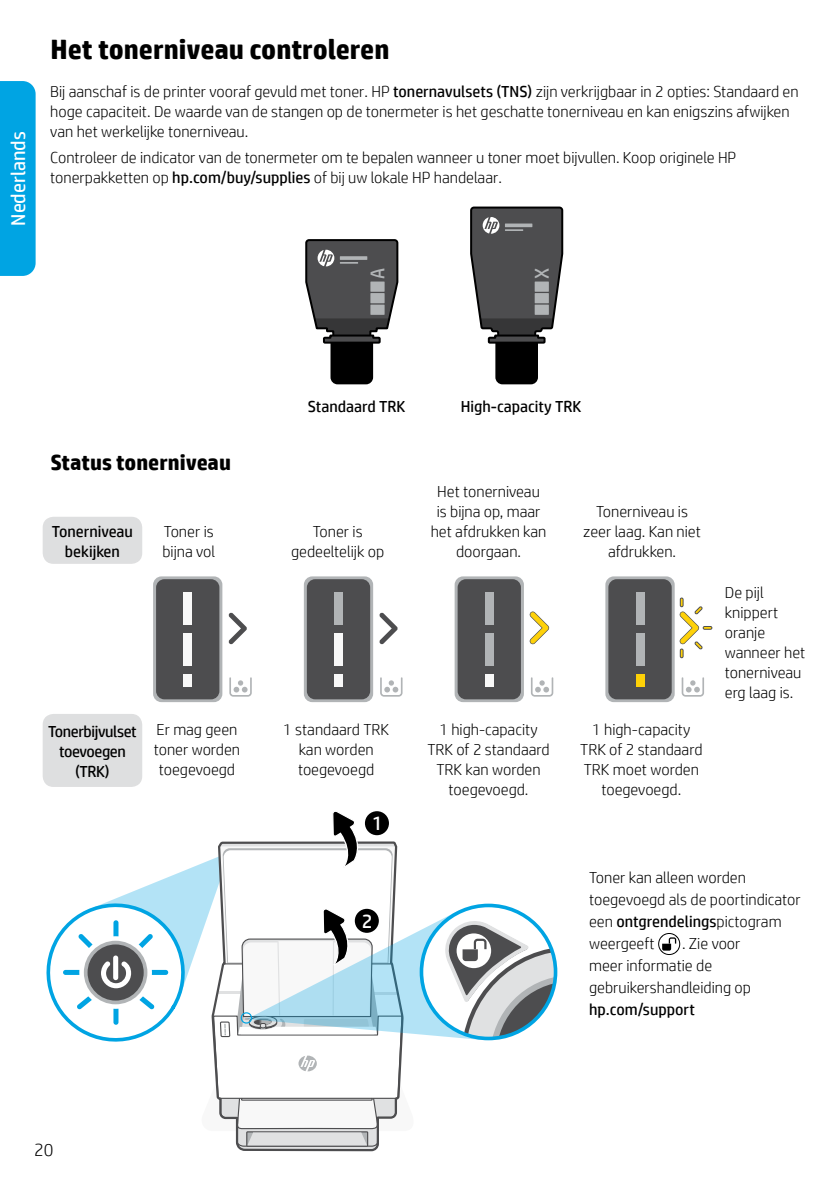
<style>
.page{position:relative;width:840px;height:1191px;background:#fff}
.page>*{position:absolute;margin:0;border:0;box-sizing:border-box;transform-origin:0 0}
.t1{font:700 28px "HP Simplified";color:#000}
.t2{font:700 22px "HP Simplified";color:#000}
.t3{font:20px "HP Simplified";color:#fff}
.t4{font:20px "HP Simplified";color:#b1b4b6}
.t5{font:300 18px "HP Simplified";color:#000}
.t6{font:300 16px/20px "HP Simplified";color:#000;text-align:center}
.t7{font:16px/20px "HP Simplified";color:#000;text-align:center}
.t8{font:16px/20px "HP Simplified";letter-spacing:-.025em;color:#000;text-align:center}
.s1{font-weight:400}
</style>
<div class="page">
<div style="left:0;top:81px;width:36px;height:195px;background:#00a4e3"></div>
<svg style="left:658px;top:933px;width:21px;height:22px"></svg>
<svg style="left:305px;top:239px;width:94px;height:146px"></svg>
<svg style="left:470px;top:206px;width:94px;height:179px"></svg>
<div style="left:534px;top:305px;width:14px;height:10px;background:#b1b4b6"></div>
<div style="left:534px;top:293px;width:14px;height:10px;background:#b1b4b6"></div>
<div style="left:534px;top:281px;width:14px;height:11px;background:#b1b4b6"></div>
<svg style="left:228px;top:612px;width:19px;height:32px"></svg>
<svg style="left:229px;top:677px;width:23px;height:19px"></svg>
<svg style="left:153px;top:576px;width:69px;height:126px"></svg>
<div style="left:156px;top:579px;width:63px;height:120px;background:#4d4d4f;border-radius:8px"></div>
<div style="left:183px;top:592px;width:9px;height:33px;background:#f8f8f8"></div>
<div style="left:183px;top:633px;width:9px;height:33px;background:#f8f8f8"></div>
<div style="left:183px;top:674px;width:9px;height:12px;background:#f8f8f8"></div>
<svg style="left:379px;top:612px;width:18px;height:32px"></svg>
<svg style="left:380px;top:677px;width:22px;height:19px"></svg>
<svg style="left:304px;top:576px;width:69px;height:126px"></svg>
<div style="left:307px;top:579px;width:63px;height:120px;background:#4d4d4f;border-radius:8px"></div>
<div style="left:334px;top:592px;width:9px;height:33px;background:#b1b4b6"></div>
<div style="left:334px;top:633px;width:9px;height:33px;background:#f8f8f8"></div>
<div style="left:334px;top:674px;width:9px;height:12px;background:#f8f8f8"></div>
<svg style="left:531px;top:677px;width:22px;height:19px"></svg>
<svg style="left:529px;top:611px;width:20px;height:33px"></svg>
<svg style="left:454px;top:576px;width:69px;height:126px"></svg>
<div style="left:457px;top:579px;width:63px;height:120px;background:#4d4d4f;border-radius:8px"></div>
<div style="left:484px;top:592px;width:9px;height:33px;background:#b1b4b6"></div>
<div style="left:484px;top:633px;width:9px;height:33px;background:#b1b4b6"></div>
<div style="left:484px;top:674px;width:9px;height:12px;background:#f8f8f8"></div>
<svg style="left:681px;top:677px;width:22px;height:19px"></svg>
<svg style="left:605px;top:576px;width:69px;height:126px"></svg>
<div style="left:608px;top:579px;width:63px;height:120px;background:#4d4d4f;border-radius:8px"></div>
<div style="left:635px;top:592px;width:9px;height:33px;background:#b1b4b6"></div>
<div style="left:635px;top:633px;width:9px;height:33px;background:#b1b4b6"></div>
<div style="left:635px;top:674px;width:9px;height:12px;background:#fed107"></div>
<svg style="left:679px;top:606px;width:32px;height:44px"></svg>
<svg style="left:679px;top:597px;width:4px;height:10px"></svg>
<svg style="left:679px;top:648px;width:4px;height:10px"></svg>
<div style="left:43px;top:714px;width:98px;height:72px;background:#dedfe0;border-radius:10px"></div>
<div style="left:43px;top:714px;width:99px;height:73px;border:2px solid #939598;border-radius:10px"></div>
<div style="left:43px;top:517px;width:98px;height:46px;background:#dedfe0;border-radius:10px"></div>
<div style="left:43px;top:517px;width:99px;height:47px;border:2px solid #939598;border-radius:10px"></div>
<svg style="left:46px;top:811px;width:508px;height:339px"></svg>
<div style="left:419px;top:903px;width:138px;height:137px;border:4px solid #00a4e3;border-radius:50%"></div>
<div style="left:365px;top:811px;width:24px;height:24px;background:#000;border-radius:50%"></div>
<div style="left:354px;top:908px;width:24px;height:24px;background:#000;border-radius:50%"></div>
<p class="t3" style="left:5px;top:226px;width:96px;rotate:-90deg">Nederlands</p>
<h1 class="t1" style="left:50px;top:31px;width:340px">Het tonerniveau controleren</h1>
<p class="t6" style="left:50px;top:81px;width:749px;text-align:left">Bij aanschaf is de printer vooraf gevuld met toner. HP <span class="s1">tonernavulsets (TNS)</span> zijn verkrijgbaar in 2 opties: Standaard en hoge capaciteit. De waarde van de stangen op de tonermeter is het geschatte tonerniveau en kan enigszins afwijken van het werkelijke tonerniveau.</p>
<p class="t6" style="left:50px;top:147px;width:687px;text-align:left">Controleer de indicator van de tonermeter om te bepalen wanneer u toner moet bijvullen. Koop originele HP tonerpakketten op <span class="s1">hp.com/buy/supplies</span> of bij uw lokale HP handelaar.</p>
<p class="t4" style="left:364px;top:279px;width:13px;rotate:-90deg">A</p>
<p class="t4" style="left:528px;top:279px;width:13px;rotate:-90deg">X</p>
<h2 class="t2" style="left:50px;top:448px;width:182px">Status tonerniveau</h2>
<p class="t7" style="left:308px;top:396px;width:99px">Standaard TRK</p>
<p class="t7" style="left:460px;top:396px;width:122px">High-capacity TRK</p>
<p class="t7" style="left:52px;top:521px;width:83px">Tonerniveau bekijken</p>
<p class="t8" style="left:48px;top:721px;width:90px">Tonerbijvulset toevoegen (TRK)</p>
<p class="t6" style="left:162px;top:520px;width:54px;text-align:left">Toner is bijna vol</p>
<p class="t6" style="left:291px;top:520px;width:95px">Toner is gedeeltelijk op</p>
<p class="t6" style="left:430px;top:480px;width:117px">Het tonerniveau is bijna op, maar het afdrukken kan doorgaan.</p>
<p class="t6" style="left:583px;top:500px;width:119px">Tonerniveau is zeer laag. Kan niet afdrukken.</p>
<p class="t6" style="left:154px;top:719px;width:88px">Er mag geen toner worden toegevoegd</p>
<p class="t6" style="left:283px;top:719px;width:107px">1 standaard TRK kan worden toegevoegd</p>
<p class="t6" style="left:427px;top:719px;width:124px">1 high-capacity<br>TRK of 2 standaard<br>TRK kan worden toegevoegd.</p>
<p class="t6" style="left:580px;top:719px;width:124px">1 high-capacity<br>TRK of 2 standaard<br>TRK moet worden toegevoegd.</p>
<p class="t3" style="left:372px;top:810px;width:12px">1</p>
<p class="t6" style="left:724px;top:582px;width:82px;text-align:left">De pijl knippert oranje wanneer het tonerniveau erg laag is.</p>
<p class="t3" style="left:362px;top:907px;width:12px">2</p>
<p class="t6" style="left:588px;top:866px;width:213px;line-height:22px;text-align:left">Toner kan alleen worden toegevoegd als de poortindicator een <span class="s1">ontgrendelings</span>pictogram weergeeft</p>
<p class="t6" style="left:589px;top:932px;width:163px;line-height:22px;text-align:left;text-indent:93px">. Zie voor meer informatie de gebruikershandleiding op</p>
<p class="t7" style="left:589px;top:999px;width:107px">hp.com/support</p>
<p class="t5" style="left:34px;top:1138px;width:21px">20</p>
</div>
